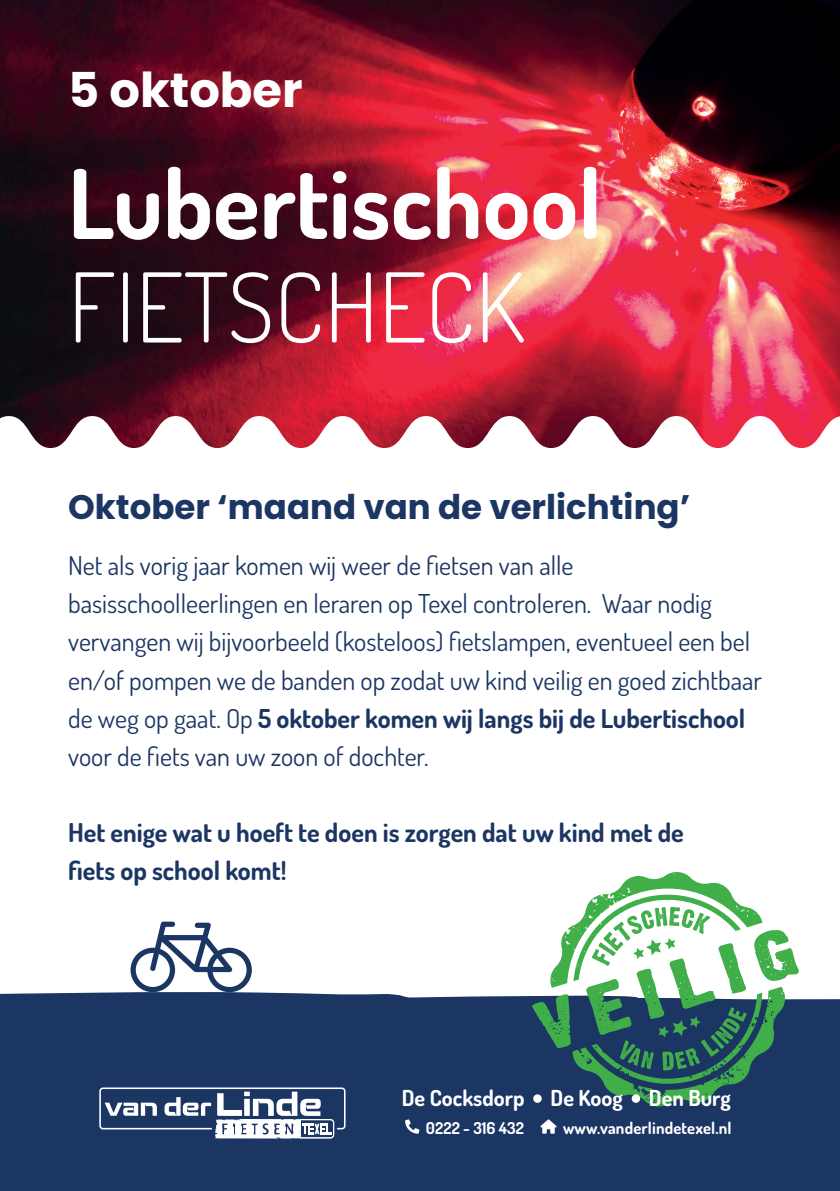
<style>
.page{position:relative;width:840px;height:1191px;background:#fff}
.page>*{position:absolute;margin:0;border:0;box-sizing:border-box;transform-origin:0 0}
.t1{font:700 96px "Dosis";color:#fff}
.t2{font:300 96px "Dosis";color:#fff}
.t3{font:700 48px "Poppins";color:#fff}
.t4{font:700 34px "Poppins";color:#1c3664}
.t5{font:26px/38px "Dosis";color:#1c3664}
.t6{font:700 26px/38px "Dosis";color:#1c3664}
.t7{font:700 22px "Dosis";color:#fff}
.t8{font:700 16.4px "Dosis";letter-spacing:.01em;color:#fff}
.s1{font-weight:700}
</style>
<div class="page">
<div style="left:0;top:992px;width:839px;height:199px;background:#1c3664"></div>
<img style="left:0;top:0;width:839px;height:448px">
<svg style="left:130px;top:921px;width:122px;height:71px"></svg>
<svg style="left:532px;top:872px;width:266px;height:234px"></svg>
<svg style="left:99px;top:1087px;width:246px;height:51px"></svg>
<div style="left:533px;top:1094px;width:8px;height:8px;background:#fff;border-radius:50%"></div>
<div style="left:631px;top:1094px;width:8px;height:8px;background:#fff;border-radius:50%"></div>
<svg style="left:405px;top:1119px;width:14px;height:14px"></svg>
<svg style="left:540px;top:1119px;width:16px;height:14px"></svg>
<h2 class="t3" style="left:68px;top:62px;width:236px">5 oktober</h2>
<h1 class="t1" style="left:68px;top:137px;width:535px">Lubertischool</h1>
<h1 class="t2" style="left:68px;top:241px;width:457px">FIETSCHECK</h1>
<h3 class="t4" style="left:68px;top:487px;width:623px">Oktober ‘maand van de verlichting’</h3>
<p class="t5" style="left:68px;top:546px;width:695px">Net als vorig jaar komen wij weer de fietsen van alle basisschoolleerlingen en leraren op Texel controleren. Waar nodig vervangen wij bijvoorbeeld (kosteloos) fietslampen, eventueel een bel en/of pompen we de banden op zodat uw kind veilig en goed zichtbaar de weg op gaat. Op <span class="s1">5 oktober komen wij langs bij de Lubertischool </span>voor de fiets van uw zoon of dochter.</p>
<p class="t6" style="left:68px;top:812px;width:617px">Het enige wat u hoeft te doen is zorgen dat uw kind met de fiets op school komt!</p>
<p class="t7" style="left:401px;top:1082px;width:330px">De Cocksdorp De Koog Den Burg</p>
<p class="t8" style="left:425px;top:1116px;width:99px">0222 - 316 432</p>
<p class="t8" style="left:562px;top:1116px;width:170px">www.vanderlindetexel.nl</p>
</div>
